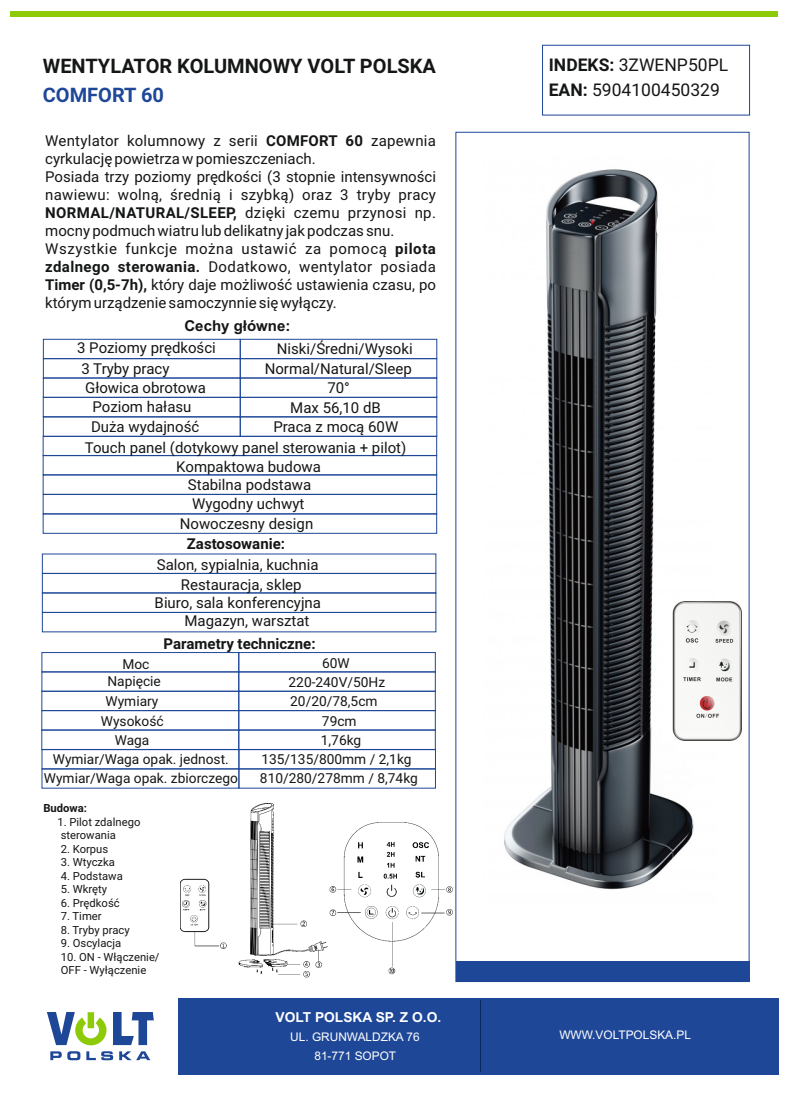
<style>
.page{position:relative;width:789px;height:1097px;background:#fff}
.page>*{position:absolute;margin:0;border:0;box-sizing:border-box;transform-origin:0 0}
.t1{font:700 20px "Roboto";color:#151616}
.t2{font:700 20px "Roboto";color:#1e4798}
.t3{font:17.5px/25.5px "Roboto";color:#151616}
.t4{font:15px/18px "Roboto";color:#151616}
.t5{font:700 15px "Roboto";color:#151616}
.t6{font:700 15px "Arial";color:#151616}
.t7{font:13.75px/19.4px "Roboto";color:#151616;text-align:center}
.t8{font:700 13.75px "Arial";color:#fff}
.t9{font:11.88px/18.6px "Arial";color:#fff;text-align:center}
.t10{font:11.25px/13.5px "Roboto";color:#151616}
.t11{font:700 11.25px "Roboto";color:#151616}
.s1{font-weight:700}
</style>
<div class="page">
<div style="left:43px;top:494px;width:394px;height:20px;border:1px solid #1e4798"></div>
<div style="left:43px;top:513px;width:394px;height:20px;border:1px solid #1e4798"></div>
<div style="left:42px;top:573px;width:394px;height:20px;border:1px solid #1e4798"></div>
<div style="left:42px;top:592px;width:394px;height:20px;border:1px solid #1e4798"></div>
<div style="left:42px;top:612px;width:394px;height:20px;border:1px solid #1e4798"></div>
<div style="left:41px;top:652px;width:198px;height:20px;border:1px solid #1e4798"></div>
<div style="left:41px;top:671px;width:198px;height:20px;border:1px solid #1e4798"></div>
<div style="left:41px;top:690px;width:198px;height:21px;border:1px solid #1e4798"></div>
<div style="left:41px;top:710px;width:198px;height:20px;border:1px solid #1e4798"></div>
<div style="left:238px;top:652px;width:198px;height:20px;border:1px solid #1e4798"></div>
<div style="left:238px;top:671px;width:198px;height:20px;border:1px solid #1e4798"></div>
<div style="left:238px;top:690px;width:198px;height:21px;border:1px solid #1e4798"></div>
<div style="left:238px;top:710px;width:198px;height:20px;border:1px solid #1e4798"></div>
<div style="left:11px;top:11px;width:767px;height:6px;background:#8dcb08"></div>
<div style="left:41px;top:729px;width:198px;height:20px;border:1px solid #1e4798"></div>
<div style="left:238px;top:729px;width:198px;height:20px;border:1px solid #1e4798"></div>
<div style="left:178px;top:997px;width:600px;height:77px;background:#1e4798"></div>
<svg style="left:47px;top:1012px;width:59px;height:33px"></svg>
<svg style="left:113px;top:1012px;width:41px;height:32px"></svg>
<svg style="left:50px;top:1051px;width:30px;height:9px"></svg>
<svg style="left:86px;top:1051px;width:27px;height:9px"></svg>
<svg style="left:119px;top:1051px;width:31px;height:8px"></svg>
<div style="left:456px;top:961px;width:293px;height:20px;background:#1e4798"></div>
<hr style="left:480px;top:1000px;width:1px;height:71px;background:#09275e">
<div style="left:43px;top:339px;width:198px;height:20px;border:1px solid #1e4798"></div>
<div style="left:43px;top:358px;width:198px;height:20px;border:1px solid #1e4798"></div>
<div style="left:43px;top:377px;width:198px;height:21px;border:1px solid #1e4798"></div>
<div style="left:43px;top:397px;width:198px;height:20px;border:1px solid #1e4798"></div>
<div style="left:43px;top:455px;width:394px;height:20px;border:1px solid #1e4798"></div>
<div style="left:240px;top:339px;width:197px;height:20px;border:1px solid #1e4798"></div>
<div style="left:240px;top:358px;width:197px;height:20px;border:1px solid #1e4798"></div>
<div style="left:240px;top:377px;width:197px;height:21px;border:1px solid #1e4798"></div>
<div style="left:240px;top:397px;width:197px;height:20px;border:1px solid #1e4798"></div>
<div style="left:43px;top:416px;width:198px;height:21px;border:1px solid #1e4798"></div>
<div style="left:240px;top:416px;width:197px;height:21px;border:1px solid #1e4798"></div>
<div style="left:43px;top:436px;width:394px;height:20px;border:1px solid #1e4798"></div>
<img style="left:504px;top:169px;width:224px;height:721px">
<img style="left:662px;top:601px;width:80px;height:139px">
<img style="left:181px;top:803px;width:272px;height:174px">
<div style="left:542px;top:45px;width:208px;height:70px;border:1px solid #1e4798"></div>
<div style="left:42px;top:749px;width:197px;height:20px;border:1px solid #1e4798"></div>
<div style="left:238px;top:749px;width:198px;height:20px;border:1px solid #1e4798"></div>
<div style="left:42px;top:768px;width:197px;height:20px;border:1px solid #1e4798"></div>
<div style="left:238px;top:768px;width:198px;height:20px;border:1px solid #1e4798"></div>
<h1 class="t1" style="left:43px;top:58px;width:395px">WENTYLATOR KOLUMNOWY VOLT POLSKA</h1>
<h1 class="t2" style="left:43px;top:87px;width:123px">COMFORT 60</h1>
<p class="t4" style="left:45px;top:133px;width:392px">Wentylator kolumnowy z serii <span class="s1">COMFORT 60</span> zapewnia cyrkulację powietrza w pomieszczeniach.<br>Posiada trzy poziomy prędkości (3 stopnie intensywności nawiewu: wolną, średnią i szybką) oraz 3 tryby pracy <span class="s1">NORMAL/NATURAL/SLEEP,</span> dzięki czemu przynosi np. mocny podmuch wiatru lub delikatny jak podczas snu.<br>Wszystkie funkcje można ustawić za pomocą <span class="s1">pilota zdalnego sterowania.</span> Dodatkowo, wentylator posiada <span class="s1">Timer (0,5-7h),</span> który daje możliwość ustawienia czasu, po którym urządzenie samoczynnie się wyłączy.</p>
<p class="t6" style="left:184px;top:320px;width:107px">Cechy główne:</p>
<p class="t4" style="left:77px;top:340px;width:140px">3 Poziomy prędkości</p>
<p class="t4" style="left:85px;top:380px;width:122px">Głowica obrotowa</p>
<p class="t4" style="left:91px;top:419px;width:110px">Duża wydajność</p>
<p class="t4" style="left:176px;top:459px;width:146px">Kompaktowa budowa</p>
<p class="t4" style="left:192px;top:496px;width:114px">Wygodny uchwyt</p>
<p class="t4" style="left:277px;top:341px;width:137px">Niski/Średni/Wysoki</p>
<p class="t4" style="left:273px;top:380px;width:126px;line-height:19.2px;text-align:center">70°<br>Max 56,10 dB<br>Praca z mocą 60W</p>
<p class="t4" style="left:81px;top:361px;width:89px">3 Tryby pracy</p>
<p class="t4" style="left:265px;top:361px;width:149px">Normal/Natural/Sleep</p>
<p class="t4" style="left:93px;top:399px;width:100px">Poziom hałasu</p>
<p class="t4" style="left:85px;top:440px;width:323px">Touch panel (dotykowy panel sterowania + pilot)</p>
<p class="t4" style="left:188px;top:477px;width:125px">Stabilna podstawa</p>
<p class="t4" style="left:180px;top:516px;width:135px">Nowoczesny design</p>
<p class="t5" style="left:187px;top:537px;width:100px">Zastosowanie:</p>
<p class="t4" style="left:157px;top:556px;width:163px">Salon, sypialnia, kuchnia</p>
<p class="t4" style="left:155px;top:595px;width:168px">Biuro, sala konferencyjna</p>
<p class="t4" style="left:181px;top:576px;width:122px">Restauracja, sklep</p>
<p class="t4" style="left:184px;top:613px;width:126px">Magazyn, warsztat</p>
<p class="t5" style="left:164px;top:637px;width:153px">Parametry techniczne:</p>
<p class="t7" style="left:107px;top:656px;width:55px;line-height:16.9px">Moc<br>Napięcie</p>
<p class="t7" style="left:101px;top:713px;width:64px">Wysokość</p>
<p class="t7" style="left:106px;top:692px;width:54px">Wymiary</p>
<p class="t7" style="left:288px;top:654px;width:98px">60W<br>220-240V/50Hz<br>20/20/78,5cm<br>79cm</p>
<p class="t7" style="left:115px;top:731px;width:36px">Waga</p>
<p class="t7" style="left:321px;top:731px;width:42px">1,76kg</p>
<p class="t7" style="left:44px;top:750px;width:195px">Wymiar/Waga opak. jednost.<br>Wymiar/Waga opak. zbiorczego</p>
<p class="t7" style="left:260px;top:751px;width:159px;line-height:18.8px;text-align:left">135/135/800mm / 2,1kg<br>810/280/278mm / 8,74kg</p>
<p class="t11" style="left:43px;top:803px;width:45px">Budowa:</p>
<p class="t10" style="left:61px;top:816px;width:81px;text-indent:-3px">1. Pilot zdalnego sterowania</p>
<p class="t10" style="left:61px;top:843px;width:49px">2. Korpus</p>
<p class="t10" style="left:61px;top:856px;width:56px">3. Wtyczka</p>
<p class="t10" style="left:61px;top:870px;width:64px">4. Podstawa</p>
<p class="t10" style="left:61px;top:883px;width:48px">5. Wkręty</p>
<p class="t10" style="left:61px;top:897px;width:60px">6. Prędkość</p>
<p class="t10" style="left:61px;top:910px;width:42px">7. Timer</p>
<p class="t10" style="left:61px;top:924px;width:70px">8. Tryby pracy</p>
<p class="t10" style="left:61px;top:937px;width:62px">9. Oscylacja</p>
<p class="t10" style="left:61px;top:951px;width:100px">10. ON - Włączenie/<br>OFF - Wyłączenie</p>
<p class="t3" style="left:549px;top:53px;width:181px"><span class="s1">INDEKS:</span> 3ZWENP50PL<br><span class="s1">EAN:</span> 5904100450329</p>
<p class="t8" style="left:276px;top:1012px;width:167px">VOLT POLSKA SP. Z O.O.</p>
<p class="t9" style="left:290px;top:1028px;width:131px">UL. GRUNWALDZKA 76<br>81-771 SOPOT</p>
<p class="t9" style="left:559px;top:1026px;width:133px">WWW.VOLTPOLSKA.PL</p>
</div>
